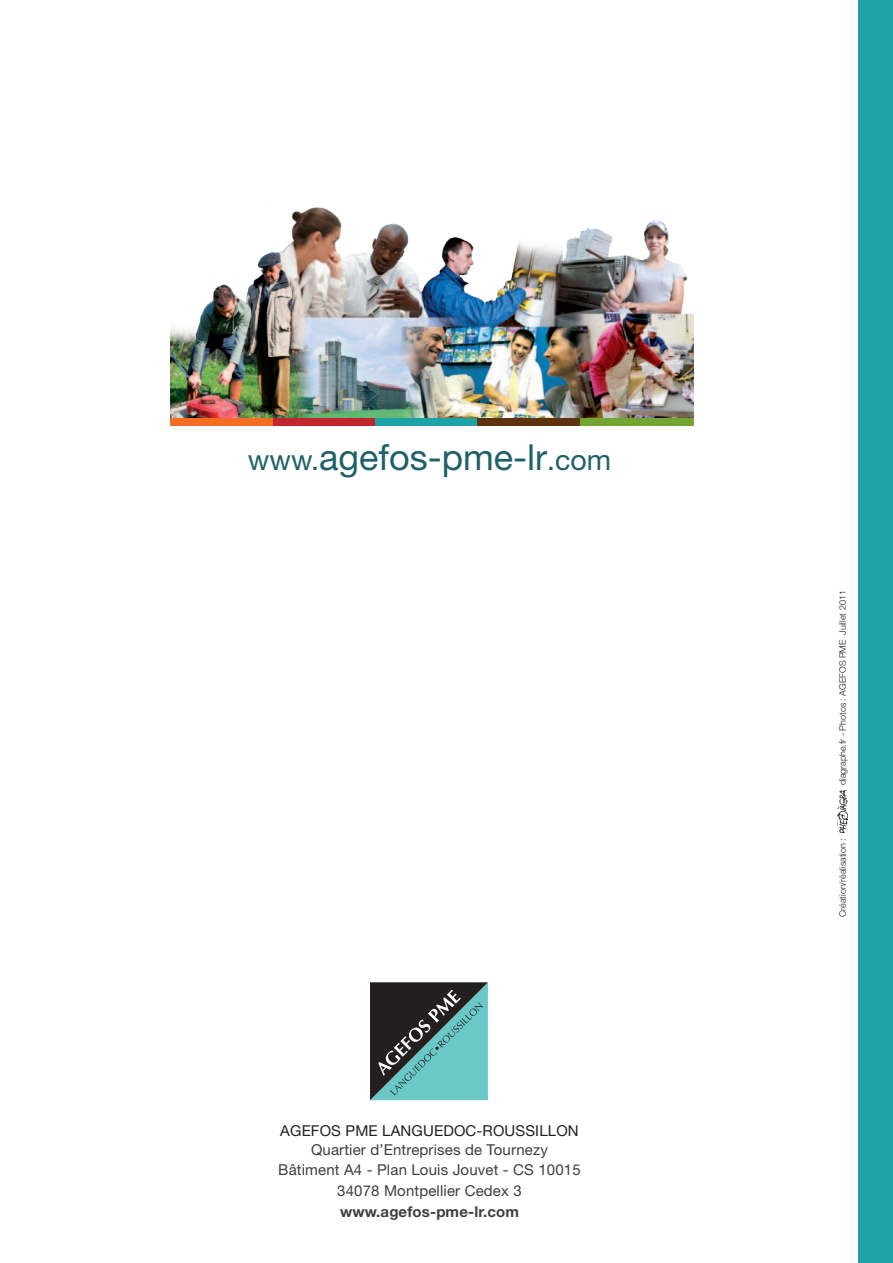
<style>
.page{position:relative;width:893px;height:1263px;background:#fff}
.page>*{position:absolute;margin:0;border:0;box-sizing:border-box;transform-origin:0 0}
.t1{font:36px "Helvetica Neue LT Std";color:#1e6168}
.t2{font:15px/19.5px "Helvetica Neue LT Std";letter-spacing:.01em;color:#3e3e3f;text-align:center}
.t3{font:15px "Helvetica Neue LT Std";letter-spacing:.01em;color:#231f20}
.t4{font:700 15px "Helvetica Neue LT Std";letter-spacing:.01em;color:#3e3e3f}
.t5{font:300 9px "Helvetica Neue LT Std";color:#231f20}
.s1{font-size:28.5px}
</style>
<div class="page">
<div style="left:579px;top:418px;width:115px;height:8px;background:#73a532"></div>
<div style="left:273px;top:418px;width:102px;height:8px;background:#c0262d"></div>
<div style="left:375px;top:418px;width:102px;height:8px;background:#1fa2a7"></div>
<div style="left:477px;top:418px;width:102px;height:8px;background:#5f3310"></div>
<div style="left:170px;top:418px;width:103px;height:8px;background:#f36e21"></div>
<img style="left:170px;top:205px;width:524px;height:213px">
<div style="left:859px;top:0;width:34px;height:1263px;background:#1fa2a7"></div>
<img style="left:838px;top:791px;width:9px;height:42px">
<svg style="left:370px;top:982px;width:118px;height:118px;background:#4f7a7a"></svg>
<h1 class="t1" style="left:248px;top:435px;width:365px"><span class="s1">www.</span>agefos-pme-lr<span class="s1">.com</span></h1>
<p class="t3" style="left:280px;top:1122px;width:12px">AGE</p>
<p class="t3" style="left:311px;top:1122px;width:269px">FOS PME languedoc-roussillon</p>
<p class="t2" style="left:278px;top:1140px;width:304px">Quartier d’Entreprises de Tournezy<br>Bâtiment A4 - Plan Louis Jouvet - CS 10015</p>
<p class="t2" style="left:337px;top:1181px;width:186px">34078 Montpellier Cedex 3</p>
<p class="t4" style="left:340px;top:1202px;width:181px">www.agefos-pme-lr.com</p>
<p class="t5" style="left:837px;top:785px;width:196px;rotate:-90deg">diagraphe.fr - Photos : AGEFOS PME Juillet 2011</p>
<p class="t5" style="left:837px;top:917px;width:81px;rotate:-90deg">Création/réalisation :</p>
</div>
